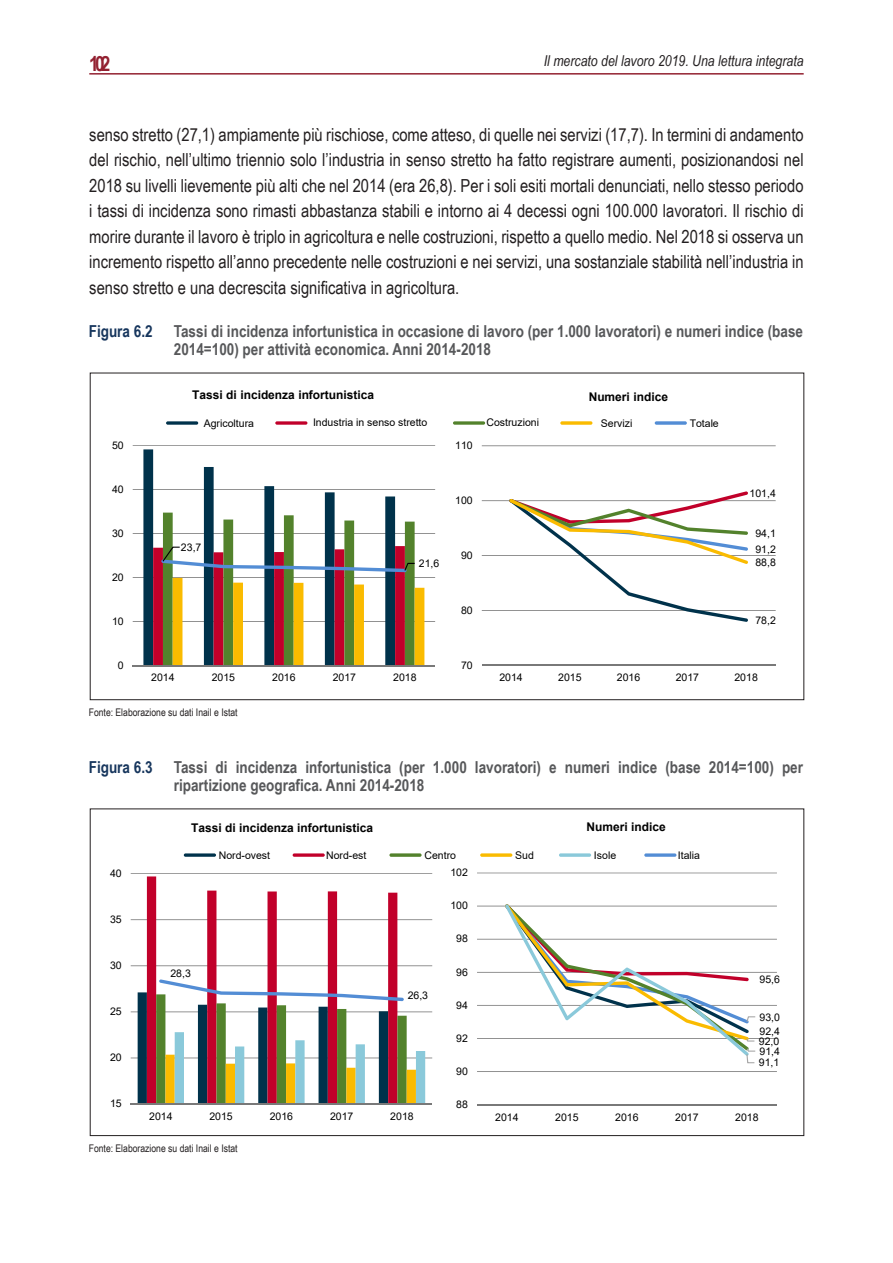
<style>
.page{position:relative;width:893px;height:1263px;background:#fff}
.page>*{position:absolute;margin:0;border:0;box-sizing:border-box;transform-origin:0 0}
.t1{font:700 21px "Arial Narrow";color:#932131}
.t2{font:18px/25.5px "Arial Narrow";color:#231f20;text-align:justify}
.t3{font:700 16.5px/18px "Arial Narrow";color:#57585a}
.t4{font:700 16.5px "Arial Narrow";color:#17365d}
.t5{font:italic 15px "Arial Narrow";color:#231f20}
.t6{font:700 12px "Arial";color:#000}
.t7{font:10.5px/14.5px "Arial";color:#000}
.t8{font:10.5px "Arial Narrow";color:#231f20}
</style>
<div class="page">
<hr style="left:89px;top:73px;width:715px;height:2px;background:#932131">
<hr style="left:482px;top:610px;width:294px;height:1px;background:#797979">
<hr style="left:482px;top:555px;width:294px;height:1px;background:#797979">
<hr style="left:482px;top:500px;width:294px;height:1px;background:#797979">
<hr style="left:482px;top:445px;width:294px;height:1px;background:#797979">
<hr style="left:482px;top:665px;width:294px;height:1px;background:#797979">
<svg style="left:509px;top:491px;width:239px;height:131px"></svg>
<svg style="left:275px;top:421px;width:32px;height:4px"></svg>
<svg style="left:453px;top:421px;width:32px;height:4px"></svg>
<svg style="left:560px;top:421px;width:32px;height:4px"></svg>
<hr style="left:133px;top:621px;width:302px;height:1px;background:#797979">
<hr style="left:133px;top:577px;width:302px;height:1px;background:#797979">
<hr style="left:133px;top:533px;width:302px;height:1px;background:#797979">
<hr style="left:133px;top:489px;width:302px;height:1px;background:#797979">
<hr style="left:133px;top:445px;width:302px;height:1px;background:#797979">
<svg style="left:143px;top:449px;width:252px;height:216px"></svg>
<hr style="left:133px;top:665px;width:302px;height:1px;background:#797979">
<svg style="left:153px;top:513px;width:271px;height:152px"></svg>
<svg style="left:655px;top:421px;width:32px;height:4px"></svg>
<svg style="left:166px;top:421px;width:32px;height:4px"></svg>
<hr style="left:131px;top:1057px;width:301px;height:1px;background:#797979">
<hr style="left:131px;top:1011px;width:301px;height:1px;background:#797979">
<hr style="left:131px;top:965px;width:301px;height:1px;background:#797979">
<hr style="left:131px;top:919px;width:301px;height:1px;background:#797979">
<hr style="left:131px;top:873px;width:301px;height:1px;background:#797979">
<svg style="left:147px;top:876px;width:250px;height:103px"></svg>
<hr style="left:131px;top:1103px;width:301px;height:1px;background:#797979">
<svg style="left:138px;top:979px;width:287px;height:124px"></svg>
<svg style="left:644px;top:853px;width:32px;height:4px"></svg>
<svg style="left:184px;top:853px;width:32px;height:4px"></svg>
<svg style="left:293px;top:853px;width:32px;height:4px"></svg>
<svg style="left:389px;top:853px;width:33px;height:4px"></svg>
<svg style="left:480px;top:853px;width:32px;height:4px"></svg>
<svg style="left:559px;top:853px;width:32px;height:4px"></svg>
<hr style="left:477px;top:1071px;width:300px;height:1px;background:#797979">
<hr style="left:477px;top:1038px;width:300px;height:1px;background:#797979">
<hr style="left:477px;top:1005px;width:300px;height:1px;background:#797979">
<hr style="left:477px;top:972px;width:300px;height:1px;background:#797979">
<hr style="left:477px;top:939px;width:300px;height:1px;background:#797979">
<hr style="left:477px;top:906px;width:300px;height:1px;background:#797979">
<hr style="left:477px;top:873px;width:300px;height:1px;background:#797979">
<hr style="left:477px;top:1104px;width:300px;height:1px;background:#797979">
<svg style="left:505px;top:904px;width:250px;height:159px"></svg>
<p class="t1" style="left:89px;top:47px;width:23px">102</p>
<p class="t5" style="left:544px;top:50px;width:261px">Il mercato del lavoro 2019. Una lettura integrata</p>
<p class="t2" style="left:89px;top:121px;width:716px">senso stretto (27,1) ampiamente più rischiose, come atteso, di quelle nei servizi (17,7). In termini di andamento del rischio, nell’ultimo triennio solo l’industria in senso stretto ha fatto registrare aumenti, posizionandosi nel 2018 su livelli lievemente più alti che nel 2014 (era 26,8). Per i soli esiti mortali denunciati, nello stesso periodo i tassi di incidenza sono rimasti abbastanza stabili e intorno ai 4 decessi ogni 100.000 lavoratori. Il rischio di morire durante il lavoro è triplo in agricoltura e nelle costruzioni, rispetto a quello medio. Nel 2018 si osserva un incremento rispetto all’anno precedente nelle costruzioni e nei servizi, una sostanziale stabilità nell’industria in senso stretto e una decrescita significativa in agricoltura.</p>
<p class="t4" style="left:89px;top:319px;width:65px">Figura 6.2</p>
<p class="t3" style="left:174px;top:321px;width:631px">Tassi di incidenza infortunistica in occasione di lavoro (per 1.000 lavoratori) e numeri indice (base<br>2014=100) per attività economica. Anni 2014-2018</p>
<p class="t7" style="left:112px;top:438px;width:13px">50</p>
<p class="t7" style="left:112px;top:482px;width:13px">40</p>
<p class="t7" style="left:112px;top:526px;width:13px">30</p>
<p class="t7" style="left:112px;top:570px;width:13px">20</p>
<p class="t7" style="left:112px;top:614px;width:13px">10</p>
<p class="t7" style="left:118px;top:658px;width:7px">0</p>
<p class="t6" style="left:192px;top:386px;width:183px">Tassi di incidenza infortunistica</p>
<p class="t7" style="left:204px;top:416px;width:52px">Agricoltura</p>
<p class="t7" style="left:313px;top:415px;width:116px">Industria in senso stretto</p>
<p class="t7" style="left:690px;top:416px;width:31px">Totale</p>
<p class="t6" style="left:589px;top:388px;width:81px">Numeri indice</p>
<p class="t7" style="left:486px;top:415px;width:54px">Costruzioni</p>
<p class="t7" style="left:601px;top:416px;width:33px">Servizi</p>
<p class="t7" style="left:181px;top:540px;width:22px">23,7</p>
<p class="t7" style="left:455px;top:438px;width:19px">110</p>
<p class="t7" style="left:455px;top:493px;width:19px">100</p>
<p class="t7" style="left:419px;top:556px;width:22px">21,6</p>
<p class="t7" style="left:461px;top:548px;width:13px">90</p>
<p class="t7" style="left:461px;top:603px;width:13px">80</p>
<p class="t7" style="left:151px;top:670px;width:25px">2014</p>
<p class="t7" style="left:212px;top:670px;width:25px">2015</p>
<p class="t7" style="left:272px;top:670px;width:25px">2016</p>
<p class="t7" style="left:333px;top:670px;width:25px">2017</p>
<p class="t7" style="left:393px;top:670px;width:25px">2018</p>
<p class="t7" style="left:461px;top:658px;width:13px">70</p>
<p class="t7" style="left:750px;top:486px;width:28px">101,4</p>
<p class="t7" style="left:755px;top:526px;width:22px">94,1</p>
<p class="t7" style="left:755px;top:555px;width:22px">88,8</p>
<p class="t7" style="left:755px;top:542px;width:22px">91,2</p>
<p class="t7" style="left:755px;top:613px;width:22px">78,2</p>
<p class="t7" style="left:499px;top:670px;width:25px">2014</p>
<p class="t7" style="left:558px;top:670px;width:25px">2015</p>
<p class="t7" style="left:617px;top:670px;width:25px">2016</p>
<p class="t7" style="left:676px;top:670px;width:25px">2017</p>
<p class="t7" style="left:734px;top:670px;width:25px">2018</p>
<p class="t8" style="left:89px;top:705px;width:150px">Fonte: Elaborazione su dati Inail e Istat</p>
<p class="t4" style="left:89px;top:754px;width:65px">Figura 6.3</p>
<p class="t3" style="left:174px;top:757px;width:631px">Tassi di incidenza infortunistica (per 1.000 lavoratori) e numeri indice (base 2014=100) per ripartizione geografica. Anni 2014-2018</p>
<p class="t7" style="left:110px;top:866px;width:13px">40</p>
<p class="t7" style="left:110px;top:912px;width:13px">35</p>
<p class="t7" style="left:110px;top:958px;width:13px">30</p>
<p class="t7" style="left:110px;top:1004px;width:13px">25</p>
<p class="t7" style="left:110px;top:1050px;width:13px">20</p>
<p class="t7" style="left:110px;top:1096px;width:13px">15</p>
<p class="t6" style="left:191px;top:819px;width:183px">Tassi di incidenza infortunistica</p>
<p class="t6" style="left:586px;top:819px;width:81px">Numeri indice</p>
<p class="t7" style="left:219px;top:848px;width:53px">Nord-ovest</p>
<p class="t7" style="left:326px;top:848px;width:42px">Nord-est</p>
<p class="t7" style="left:424px;top:848px;width:33px">Centro</p>
<p class="t7" style="left:515px;top:848px;width:20px">Sud</p>
<p class="t7" style="left:594px;top:848px;width:24px">Isole</p>
<p class="t7" style="left:678px;top:848px;width:24px">Italia</p>
<p class="t7" style="left:450px;top:865px;width:19px">102</p>
<p class="t7" style="left:450px;top:898px;width:19px">100</p>
<p class="t7" style="left:170px;top:966px;width:22px">28,3</p>
<p class="t7" style="left:408px;top:987px;width:22px">26,3</p>
<p class="t7" style="left:149px;top:1109px;width:25px">2014</p>
<p class="t7" style="left:209px;top:1109px;width:25px">2015</p>
<p class="t7" style="left:270px;top:1109px;width:25px">2016</p>
<p class="t7" style="left:330px;top:1109px;width:25px">2017</p>
<p class="t7" style="left:390px;top:1109px;width:25px">2018</p>
<p class="t7" style="left:456px;top:931px;width:13px">98</p>
<p class="t7" style="left:456px;top:964px;width:13px">96</p>
<p class="t7" style="left:456px;top:998px;width:13px">94</p>
<p class="t7" style="left:456px;top:1031px;width:13px">92</p>
<p class="t7" style="left:456px;top:1064px;width:13px">90</p>
<p class="t7" style="left:456px;top:1097px;width:13px">88</p>
<p class="t7" style="left:759px;top:972px;width:22px">95,6</p>
<p class="t7" style="left:759px;top:1009px;width:22px">93,0<br>92,4</p>
<p class="t7" style="left:759px;top:1030px;width:22px;line-height:21.6px">92,0<br>91,1</p>
<p class="t7" style="left:759px;top:1044px;width:22px">91,4</p>
<p class="t7" style="left:495px;top:1109px;width:25px">2014</p>
<p class="t7" style="left:555px;top:1109px;width:25px">2015</p>
<p class="t7" style="left:615px;top:1109px;width:25px">2016</p>
<p class="t7" style="left:675px;top:1109px;width:25px">2017</p>
<p class="t7" style="left:735px;top:1109px;width:25px">2018</p>
<p class="t8" style="left:89px;top:1140px;width:150px">Fonte: Elaborazione su dati Inail e Istat</p>
</div>
